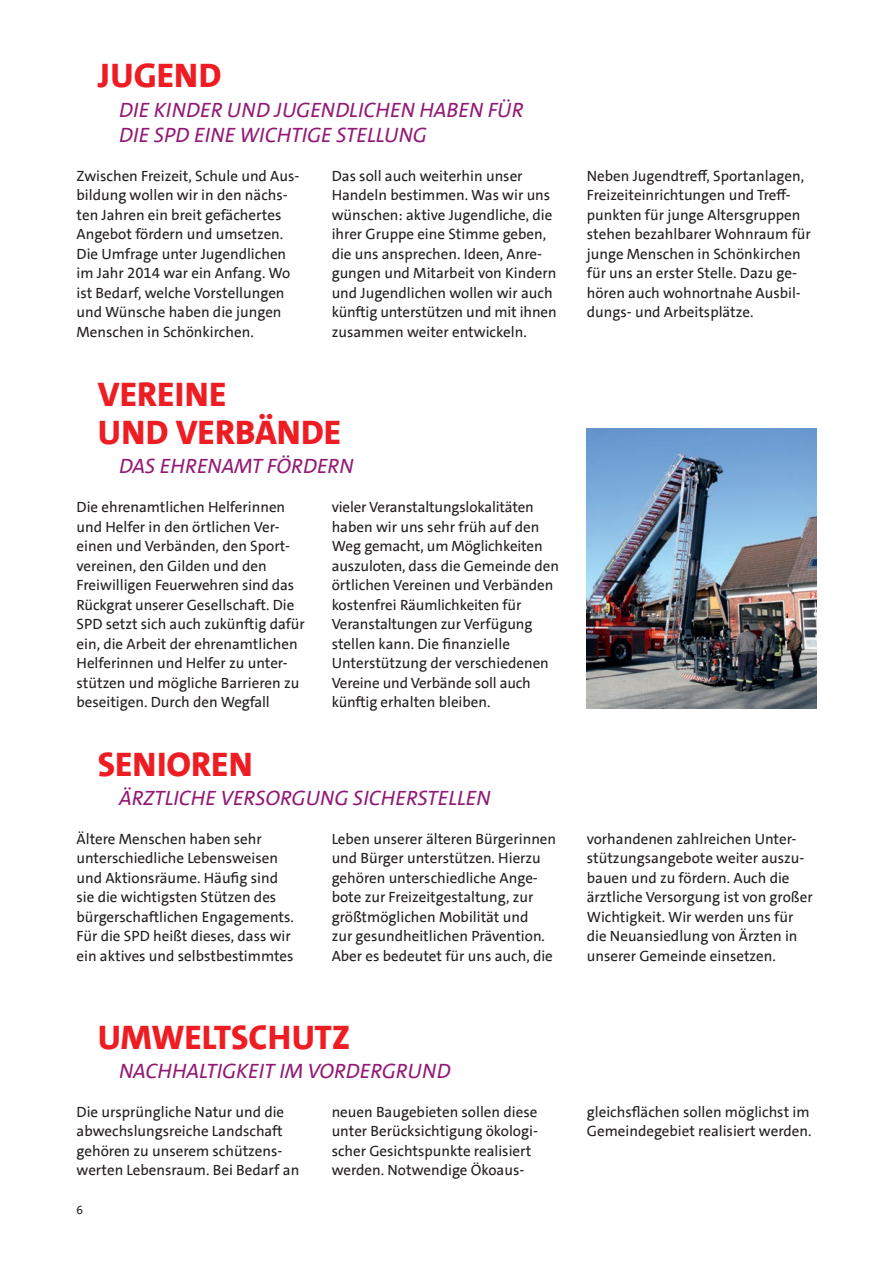
<style>
.page{position:relative;width:893px;height:1263px;background:#fff}
.page>*{position:absolute;margin:0;border:0;box-sizing:border-box;transform-origin:0 0}
.t1{font:800 34.5px/37.5px "SPD The Sans Versal";color:#ee1d23}
.t2{font:italic 21px/25.2px "SPD The Sans Versal";color:#921975}
.t3{font:15px/19.5px "SPD The Sans";color:#231f20}
.t4{font:12px "SPD The Sans";color:#231f20}
</style>
<div class="page">
<img style="left:586px;top:428px;width:231px;height:281px">
<h1 class="t1" style="left:98px;top:57px;width:125px">JUGEND</h1>
<h2 class="t2" style="left:119px;top:97px;width:406px">DIE KINDER UND JUGENDLICHEN HABEN FÜR<br>DIE SPD EINE WICHTIGE STELLUNG</h2>
<p class="t3" style="left:77px;top:166px;width:224px">Zwischen Freizeit, Schule und Aus&shy;bildung wollen wir in den nächs&shy;ten Jahren ein breit gefächertes<br>Angebot fördern und umsetzen.<br>Die Umfrage unter Jugendlichen im Jahr 2014 war ein Anfang. Wo ist Bedarf, welche Vorstellungen und Wünsche haben die jungen<br>Menschen in Schönkirchen.</p>
<p class="t3" style="left:332px;top:166px;width:226px">Das soll auch weiterhin unser<br>Handeln bestimmen. Was wir uns wünschen: aktive Jugendliche, die ihrer Gruppe eine Stimme geben, die uns ansprechen. Ideen, Anre&shy;gungen und Mitarbeit von Kindern und Jugendlichen wollen wir auch künftig unterstützen und mit ihnen zusammen weiter entwickeln.</p>
<p class="t3" style="left:587px;top:166px;width:226px">Neben Jugendtreff, Sportanlagen,<br>Freizeiteinrichtungen und Treff&shy;punkten für junge Altersgruppen stehen bezahlbarer Wohnraum für junge Menschen in Schönkirchen für uns an erster Stelle. Dazu ge&shy;hören auch wohnortnahe Ausbil&shy;dungs- und Arbeitsplätze.</p>
<h1 class="t1" style="left:98px;top:376px;width:245px">VEREINE<br>UND VERBÄNDE</h1>
<h2 class="t2" style="left:119px;top:454px;width:236px">DAS EHRENAMT FÖRDERN</h2>
<p class="t3" style="left:77px;top:498px;width:230px">Die ehrenamtlichen Helferinnen und Helfer in den örtlichen Ver&shy;einen und Verbänden, den Sport&shy;vereinen, den Gilden und den Freiwilligen Feuerwehren sind das Rückgrat unserer Gesellschaft. Die SPD setzt sich auch zukünftig dafür ein, die Arbeit der ehrenamtlichen Helferinnen und Helfer zu unter&shy;stützen und mögliche Barrieren zu beseitigen. Durch den Wegfall</p>
<p class="t3" style="left:332px;top:498px;width:229px">vieler Veranstaltungslokalitäten haben wir uns sehr früh auf den<br>Weg gemacht, um Möglichkeiten auszuloten, dass die Gemeinde den örtlichen Vereinen und Verbänden kostenfrei Räumlichkeiten für<br>Veranstaltungen zur Verfügung stellen kann. Die finanzielle<br>Unterstützung der verschiedenen<br>Vereine und Verbände soll auch künftig erhalten bleiben.</p>
<h1 class="t1" style="left:98px;top:746px;width:156px">SENIOREN</h1>
<h2 class="t2" style="left:119px;top:786px;width:373px">ÄRZTLICHE VERSORGUNG SICHERSTELLEN</h2>
<p class="t3" style="left:77px;top:829px;width:219px">Ältere Menschen haben sehr unterschiedliche Lebensweisen und Aktionsräume. Häufig sind sie die wichtigsten Stützen des bürgerschaftlichen Engagements.<br>Für die SPD heißt dieses, dass wir ein aktives und selbstbestimmtes</p>
<p class="t3" style="left:332px;top:829px;width:226px">Leben unserer älteren Bürgerinnen und Bürger unterstützen. Hierzu gehören unterschiedliche Ange&shy;bote zur Freizeitgestaltung, zur größtmöglichen Mobilität und<br>zur gesundheitlichen Prävention.<br>Aber es bedeutet für uns auch, die</p>
<p class="t3" style="left:587px;top:829px;width:227px">vorhandenen zahlreichen Unter&shy;stützungsangebote weiter auszu&shy;bauen und zu fördern. Auch die ärztliche Versorgung ist von großer<br>Wichtigkeit. Wir werden uns für die Neuansiedlung von Ärzten in unserer Gemeinde einsetzen.</p>
<h1 class="t1" style="left:98px;top:1019px;width:254px">UMWELTSCHUTZ</h1>
<h2 class="t2" style="left:119px;top:1059px;width:333px">NACHHALTIGKEIT IM VORDERGRUND</h2>
<p class="t3" style="left:77px;top:1102px;width:224px">Die ursprüngliche Natur und die abwechslungsreiche Landschaft gehören zu unserem schützens&shy;werten Lebensraum. Bei Bedarf an</p>
<p class="t3" style="left:332px;top:1102px;width:208px">neuen Baugebieten sollen diese unter Berücksichtigung ökologi&shy;scher Gesichtspunkte realisiert werden. Notwendige Ökoaus-</p>
<p class="t3" style="left:587px;top:1102px;width:226px">gleichsflächen sollen möglichst im<br>Gemeindegebiet realisiert werden.</p>
<p class="t4" style="left:77px;top:1203px;width:8px">6</p>
</div>
